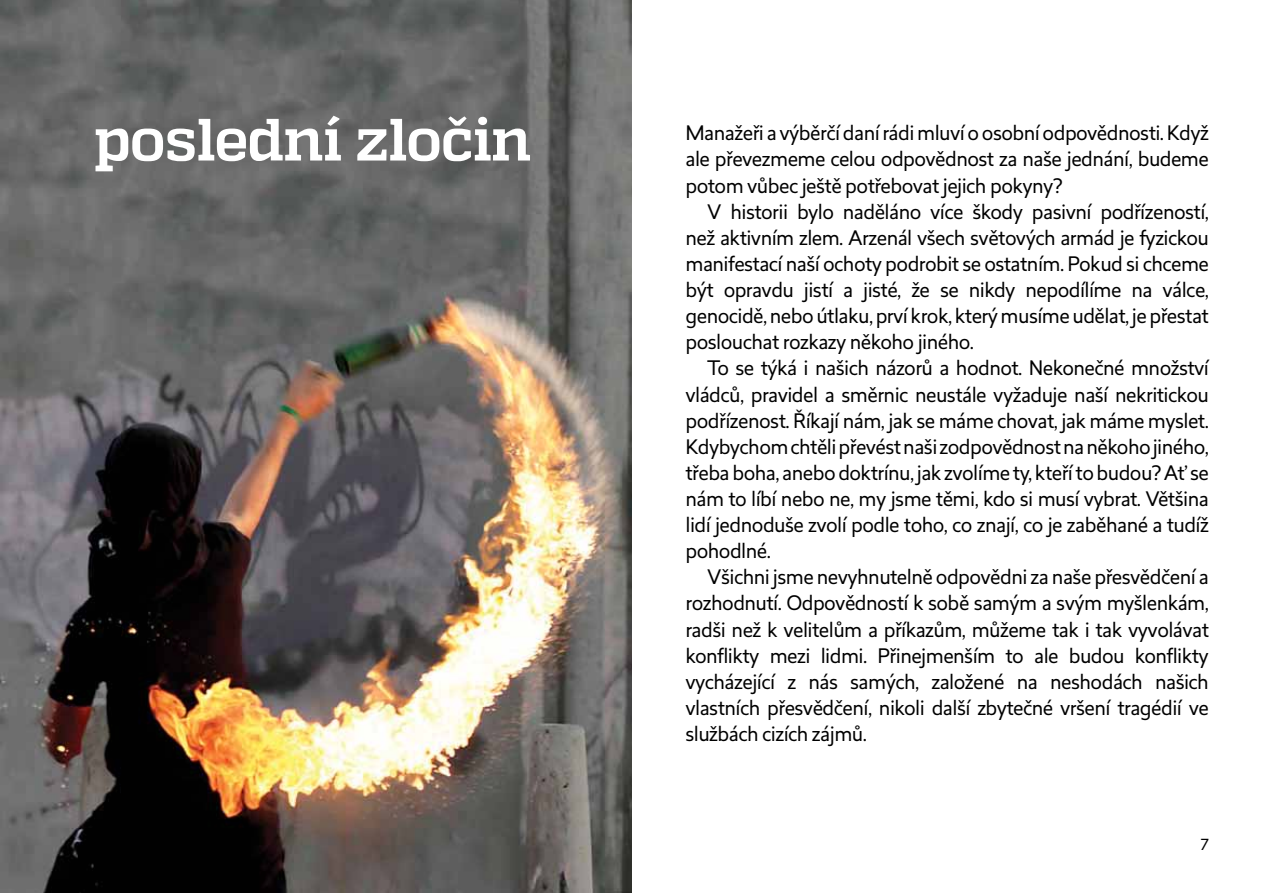
<style>
.page{position:relative;width:1263px;height:893px;background:#fff}
.page>*{position:absolute;margin:0;border:0;box-sizing:border-box;transform-origin:0 0}
.t1{font:700 59.55px "Quadon";letter-spacing:-.015em;color:#fff}
.t2{font:19.65px/26.1px "Revisal";letter-spacing:-.03em;color:#000;text-align:justify}
.t3{font:15px "Revisal";color:#000}
</style>
<div class="page">
<img style="left:0;top:0;width:631px;height:893px">
<h1 class="t1" style="left:93px;top:105px;width:439px">poslední zločin</h1>
<p class="t2" style="left:685px;top:120px;width:525px">Manažeři a výběrčí daní rádi mluví o osobní odpovědnosti. Když ale převezmeme celou odpovědnost za naše jednání, budeme potom vůbec ještě potřebovat jejich pokyny?</p>
<p class="t2" style="left:685px;top:198px;width:525px;text-indent:22px">V historii bylo naděláno více škody pasivní podřízeností, než aktivním zlem. Arzenál všech světových armád je fyzickou manifestací naší ochoty podrobit se ostatním. Pokud si chceme být opravdu jistí a jisté, že se nikdy nepodílíme na válce, genocidě, nebo útlaku, prví krok, který musíme udělat, je přestat poslouchat rozkazy někoho jiného.</p>
<p class="t2" style="left:685px;top:355px;width:525px;text-indent:22px">To se týká i našich názorů a hodnot. Nekonečné množství vládců, pravidel a směrnic neustále vyžaduje naší nekritickou podřízenost. Říkají nám, jak se máme chovat, jak máme myslet.<br>Kdybychom chtěli převést naši zodpovědnost na někoho jiného, třeba boha, anebo doktrínu, jak zvolíme ty, kteří to budou? Ať se nám to líbí nebo ne, my jsme těmi, kdo si musí vybrat. Většina lidí jednoduše zvolí podle toho, co znají, co je zaběhané a tudíž pohodlné.</p>
<p class="t2" style="left:685px;top:564px;width:525px;text-indent:22px">Všichni jsme nevyhnutelně odpovědni za naše přesvědčení a rozhodnutí. Odpovědností k sobě samým a svým myšlenkám, radši než k velitelům a příkazům, můžeme tak i tak vyvolávat konflikty mezi lidmi. Přinejmenším to ale budou konflikty vycházející z nás samých, založené na neshodách našich vlastních přesvědčení, nikoli další zbytečné vršení tragédií ve službách cizích zájmů.</p>
<p class="t3" style="left:1201px;top:834px;width:10px">7</p>
</div>
